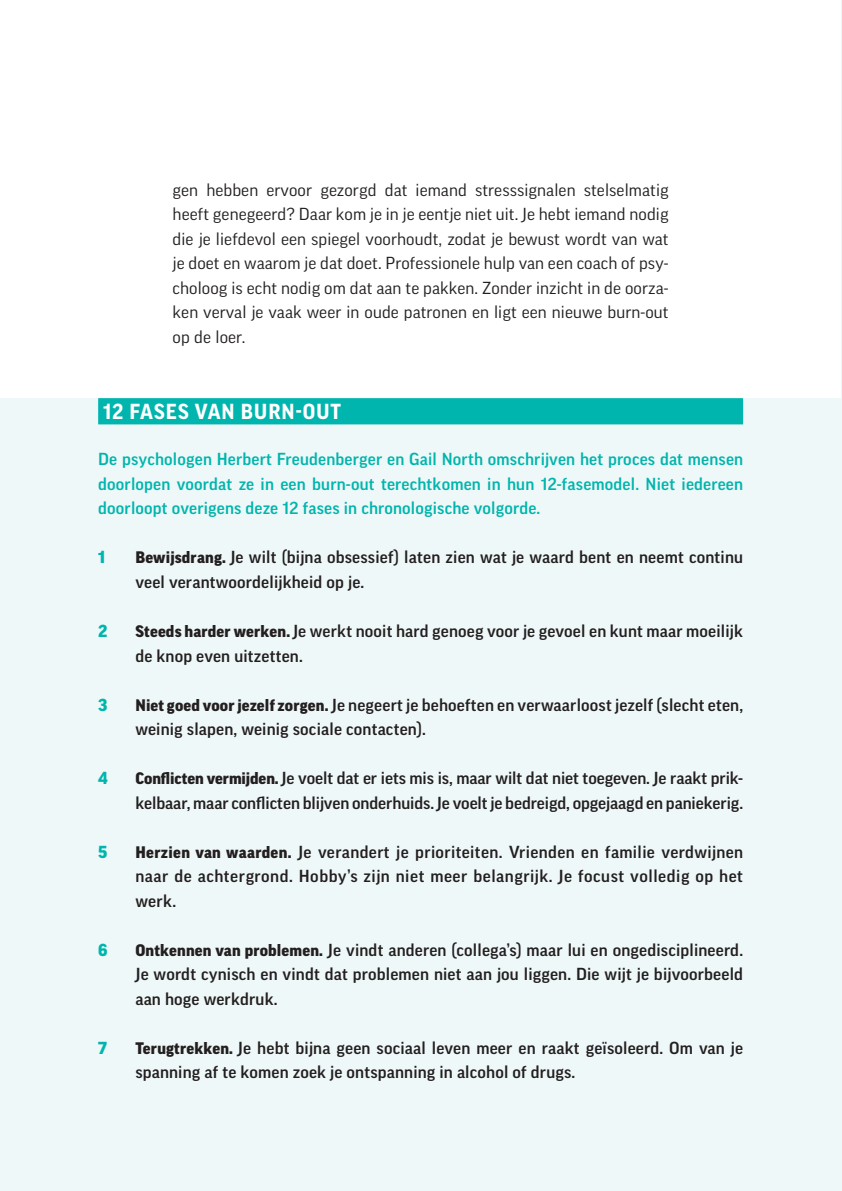
<style>
.page{position:relative;width:842px;height:1191px;background:#fff}
.page>*{position:absolute;margin:0;border:0;box-sizing:border-box;transform-origin:0 0}
.t1{font:700 21px "Good Pro";letter-spacing:.05em;color:#fff}
.t2{font:500 16.8px/24.5px "Good Pro";letter-spacing:.01em;color:#231f20;scale:1.04 1}
.t3{font:16.8px/24.5px "Good Pro";letter-spacing:.005em;color:#231f20;text-align:justify;scale:1.04 1}
.t4{font:500 16.8px/24.5px "Good Pro";letter-spacing:.01em;color:#00b5ad;text-align:justify;scale:1.04 1}
.t5{font:900 16.8px "Good Pro";color:#00b5ad;scale:1.04 1}
.s1{font-weight:900;font-size:16.1px}
</style>
<div class="page">
<div style="left:0;top:398px;width:842px;height:792px;background:#eff8f8"></div>
<hr style="left:841px;top:0;width:1px;height:563px;background:#eff8f8">
<div style="left:98px;top:398px;width:645px;height:26px;background:#00b5ad"></div>
<p class="t3" style="left:173px;top:177px;width:479px">gen hebben ervoor gezorgd dat iemand stresssignalen stelselmatig heeft genegeerd? Daar kom je in je eentje niet uit. Je hebt iemand nodig die je liefdevol een spiegel voorhoudt, zodat je bewust wordt van wat je doet en waarom je dat doet. Professionele hulp van een coach of psy&shy;choloog is echt nodig om dat aan te pakken. Zonder inzicht in de oorza&shy;ken verval je vaak weer in oude patronen en ligt een nieuwe burn-out op de loer.</p>
<p class="t1" style="left:103px;top:399px;width:239px">12 FASES VAN BURN-OUT</p>
<p class="t4" style="left:98px;top:447px;width:622px">De psychologen Herbert Freudenberger en Gail North omschrijven het proces dat mensen doorlopen voordat ze in een burn-out terechtkomen in hun 12-fasemodel. Niet iedereen doorloopt overigens deze 12 fases in chronologische volgorde.</p>
<p class="t5" style="left:98px;top:548px;width:8px">1</p>
<p class="t2" style="left:135px;top:545px;width:586px"><span class="s1">Bewijsdrang.</span> Je wilt (bijna obsessief) laten zien wat je waard bent en neemt continu veel verantwoordelijkheid op je.</p>
<p class="t5" style="left:98px;top:621px;width:10px">2</p>
<p class="t2" style="left:135px;top:618px;width:586px"><span class="s1">Steeds harder werken.</span> Je werkt nooit hard genoeg voor je gevoel en kunt maar moeilijk de knop even uitzetten.</p>
<p class="t5" style="left:98px;top:695px;width:10px">3</p>
<p class="t2" style="left:135px;top:692px;width:586px"><span class="s1">Niet goed voor jezelf zorgen.</span> Je negeert je behoeften en verwaarloost jezelf (slecht eten, weinig slapen, weinig sociale contacten).</p>
<p class="t5" style="left:98px;top:768px;width:11px">4</p>
<p class="t2" style="left:135px;top:765px;width:586px"><span class="s1">Conflicten vermijden.</span> Je voelt dat er iets mis is, maar wilt dat niet toegeven. Je raakt prik&shy;kelbaar, maar conflicten blijven onderhuids. Je voelt je bedreigd, opgejaagd en paniekerig.</p>
<p class="t5" style="left:98px;top:842px;width:10px">5</p>
<p class="t2" style="left:135px;top:839px;width:586px;text-align:justify"><span class="s1">Herzien van waarden.</span> Je verandert je prioriteiten. Vrienden en familie verdwijnen naar de achtergrond. Hobby’s zijn niet meer belangrijk. Je focust volledig op het werk.</p>
<p class="t5" style="left:98px;top:940px;width:11px">6</p>
<p class="t2" style="left:135px;top:937px;width:586px;text-align:justify"><span class="s1">Ontkennen van problemen.</span> Je vindt anderen (collega’s) maar lui en ongedisciplineerd.<br>Je wordt cynisch en vindt dat problemen niet aan jou liggen. Die wijt je bijvoorbeeld aan hoge werkdruk.</p>
<p class="t5" style="left:98px;top:1038px;width:10px">7</p>
<p class="t2" style="left:135px;top:1035px;width:586px"><span class="s1">Terugtrekken.</span> Je hebt bijna geen sociaal leven meer en raakt geïsoleerd. Om van je spanning af te komen zoek je ontspanning in alcohol of drugs.</p>
</div>
